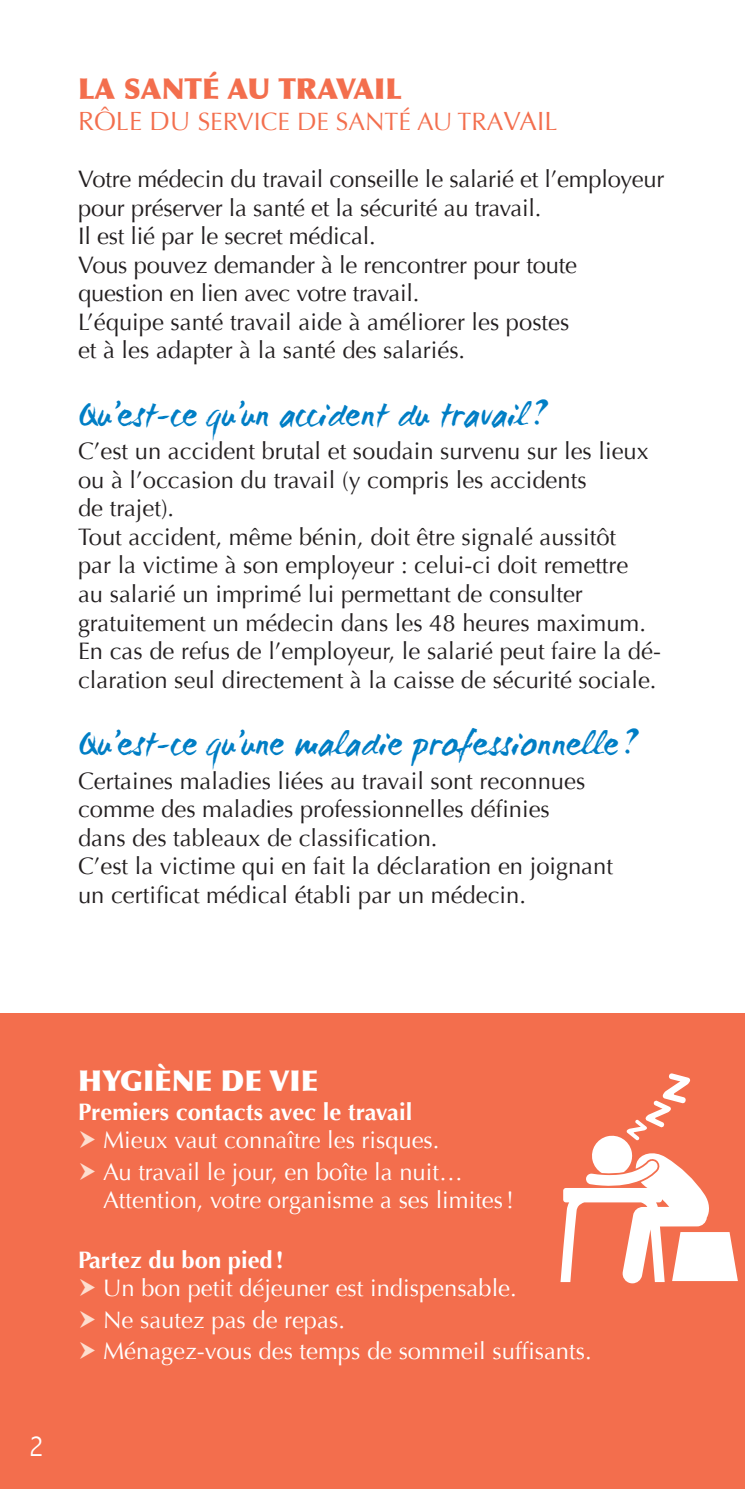
<style>
.page{position:relative;width:745px;height:1489px;background:#fff}
.page>*{position:absolute;margin:0;border:0;box-sizing:border-box;transform-origin:0 0}
.t1{font:35px "WC Mano Negra Bta";color:#007ec5}
.t2{font:300 condensed 30px "Abadi";color:#fff}
.t3{font:900 28.75px "Optima";color:#f36e4d}
.t4{font:900 28.75px "Optima";color:#fff}
.t5{font:25px "Optima";color:#f36e4d}
.t6{font:23.75px/28.5px "Optima";color:#231f20}
.t7{font:23.75px/31.2px "Optima";color:#fff}
.t8{font:700 23.75px "Optima";color:#fff}
.s1{font-size:26.25px}
</style>
<div class="page">
<div style="left:0;top:1013px;width:744px;height:475px;background:#f36e4d"></div>
<svg style="left:560px;top:1073px;width:177px;height:210px"></svg>
<p class="t3" style="left:78px;top:71px;width:325px">LA SANTÉ AU TRAVAIL</p>
<p class="t5" style="left:78px;top:107px;width:480px"><span class="s1">RÔLE DU</span> SERVICE DE SANTÉ AU TRA<span class="s1">VAIL</span></p>
<p class="t6" style="left:78px;top:165px;width:587px">Votre médecin du travail conseille le salarié et l’employeur pour préserver la santé et la sécurité au travail.<br>Il est lié par le secret médical.<br>Vous pouvez demander à le rencontrer pour toute question en lien avec votre travail.<br>L’équipe santé travail aide à améliorer les postes<br>et à les adapter à la santé des salariés.</p>
<h1 class="t1" style="left:78px;top:391px;width:471px">Qu’est-ce qu’un accident du travail ?</h1>
<p class="t6" style="left:78px;top:437px;width:584px">C’est un accident brutal et soudain survenu sur les lieux ou à l’occasion du travail (y compris les accidents<br>de trajet).<br>Tout accident, même bénin, doit être signalé aussitôt<br>par la victime à son employeur : celui-ci doit remettre<br>au salarié un imprimé lui permettant de consulter gratuitement un médecin dans les 48 heures maximum.<br>En cas de refus de l’employeur, le salarié peut faire la dé&shy;claration seul directement à la caisse de sécurité sociale.</p>
<h1 class="t1" style="left:78px;top:720px;width:562px">Qu’est-ce qu’une maladie professionnelle ?</h1>
<p class="t6" style="left:78px;top:766px;width:536px">Certaines maladies liées au travail sont reconnues comme des maladies professionnelles définies<br>dans des tableaux de classification.<br>C’est la victime qui en fait la déclaration en joignant un certificat médical établi par un médecin.</p>
<p class="t2" style="left:30px;top:1428px;width:15px">2</p>
<p class="t4" style="left:78px;top:1063px;width:242px">HYGIÈNE DE VIE</p>
<p class="t8" style="left:78px;top:1097px;width:335px">Premiers contacts avec le travail</p>
<p class="t7" style="left:103px;top:1124px;width:361px">Mieux vaut connaître les risques.<br>Au travail le jour, en boîte la nuit…</p>
<p class="t7" style="left:103px;top:1184px;width:412px">Attention, votre organisme a ses limites!</p>
<p class="t8" style="left:78px;top:1245px;width:207px">Partez du bon pied!</p>
<p class="t7" style="left:103px;top:1272px;width:489px">Un bon petit déjeuner est indispensable.<br>Ne sautez pas de repas.<br>Ménagez-vous des temps de sommeil suffisants.</p>
</div>
